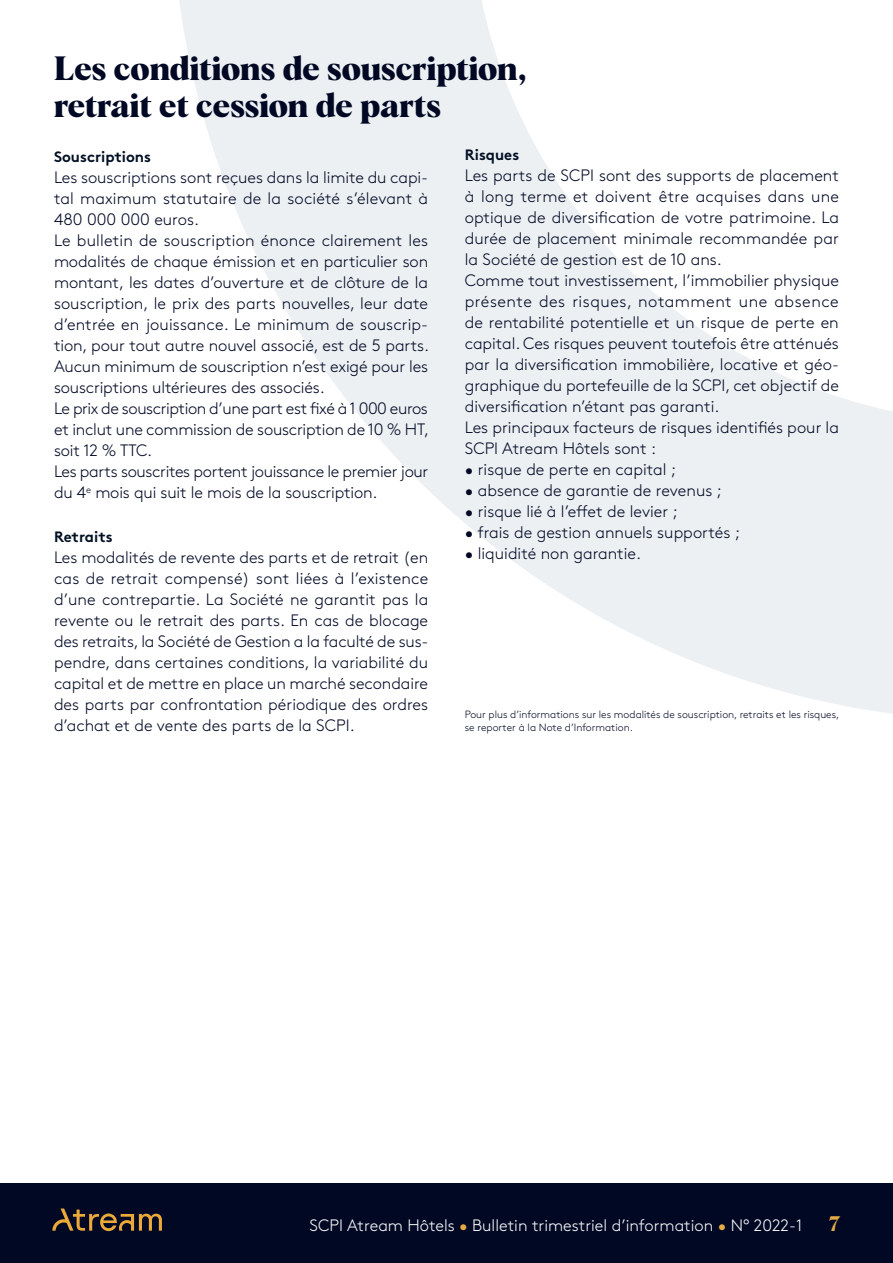
<style>
.page{position:relative;width:893px;height:1263px;background:#fff}
.page>*{position:absolute;margin:0;border:0;box-sizing:border-box;transform-origin:0 0}
.Titre_niveau_1__C88{font:700 33px "Albra";color:#010824}
.t1{font:700 21px "Albra";color:#e5aa46}
.Texte_courant_2{font:300 16.5px/21px "Brown";color:#010824;text-align:justify}
.Texte_courant_2-2{font:300 16.5px/21px "Brown";letter-spacing:-.02em;color:#010824}
.t2{font:300 16.5px "Brown";color:#fff}
.Titre_niveau_3{font:700 15px "Brown";color:#000f23}
.Texte_courant_2-3{font:700 15px "Brown";color:#000f23}
.Texte_courant_noir{font:300 10.5px/12.6px "Brown";color:#010824}
.s1{color:#e5aa46}
</style>
<div class="page">
<svg style="left:179px;top:0;width:714px;height:714px"></svg>
<div style="left:0;top:1183px;width:893px;height:80px;background:#010824"></div>
<svg style="left:52px;top:1208px;width:110px;height:23px"></svg>
<p class="Titre_niveau_1__C88" style="left:54px;top:44px;width:474px">Les conditions de souscription,</p>
<p class="Titre_niveau_1__C88" style="left:54px;top:82px;width:388px">retrait et cession de parts</p>
<p class="Texte_courant_2-3" style="left:465px;top:143px;width:56px">Risques</p>
<p class="Texte_courant_2" style="left:465px;top:164px;width:376px">Les parts de SCPI sont des supports de placement à long terme et doivent être acquises dans une optique de diversification de votre patrimoine. La durée de placement minimale recommandée par la Société de gestion est de 10 ans.</p>
<p class="Texte_courant_2" style="left:465px;top:269px;width:376px">Comme tout investissement, l’immobilier physique présente des risques, notamment une absence de rentabilité potentielle et un risque de perte en capital. Ces risques peuvent toutefois être atténués par la diversification immobilière, locative et géo&shy;graphique du portefeuille de la SCPI, cet objectif de diversification n’étant pas garanti.</p>
<p class="Texte_courant_2" style="left:465px;top:416px;width:376px">Les principaux facteurs de risques identifiés pour la<br>SCPI Atream Hôtels sont :</p>
<p class="Texte_courant_2" style="left:465px;top:458px;width:213px">• risque de perte en capital ;</p>
<p class="Texte_courant_2" style="left:465px;top:479px;width:259px">• absence de garantie de revenus ;</p>
<p class="Texte_courant_2" style="left:465px;top:500px;width:215px">• risque lié à l’effet de levier ;</p>
<p class="Texte_courant_2" style="left:465px;top:521px;width:277px">• frais de gestion annuels supportés ;</p>
<p class="Texte_courant_2" style="left:465px;top:542px;width:178px">• liquidité non garantie.</p>
<p class="Titre_niveau_3" style="left:54px;top:145px;width:99px">Souscriptions</p>
<p class="Texte_courant_2" style="left:54px;top:166px;width:376px">Les souscriptions sont reçues dans la limite du capi&shy;tal maximum statutaire de la société s’élevant à 480 000 000 euros.</p>
<p class="Texte_courant_2" style="left:54px;top:229px;width:377px">Le bulletin de souscription énonce clairement les modalités de chaque émission et en particulier son montant, les dates d’ouverture et de clôture de la souscription, le prix des parts nouvelles, leur date d’entrée en jouissance. Le minimum de souscrip&shy;tion, pour tout autre nouvel associé, est de 5 parts.<br>Aucun minimum de souscription n’est exigé pour les souscriptions ultérieures des associés.</p>
<p class="Texte_courant_2" style="left:54px;top:397px;width:376px">Le prix de souscription d’une part est fixé à 1 000 euros et inclut une commission de souscription de 10 % HT, soit 12 % TTC.</p>
<p class="Texte_courant_2-2" style="left:54px;top:460px;width:376px">Les parts souscrites portent jouissance le premier jour du 4<sup>e</sup> mois qui suit le mois de la souscription.</p>
<p class="Titre_niveau_3" style="left:54px;top:524px;width:60px">Retraits</p>
<p class="Texte_courant_2" style="left:54px;top:545px;width:376px">Les modalités de revente des parts et de retrait (en cas de retrait compensé) sont liées à l’existence d’une contrepartie. La Société ne garantit pas la revente ou le retrait des parts. En cas de blocage des retraits, la Société de Gestion a la faculté de sus&shy;pendre, dans certaines conditions, la variabilité du capital et de mettre en place un marché secondaire des parts par confrontation périodique des ordres d’achat et de vente des parts de la SCPI.</p>
<p class="Texte_courant_noir" style="left:465px;top:707px;width:376px">Pour plus d’informations sur les modalités de souscription, retraits et les risques, se reporter à la Note d’Information.</p>
<p class="t2" style="left:310px;top:1213px;width:494px">SCPI Atream Hôtels <span class="s1">•</span> Bulletin trimestriel d’information <span class="s1">•</span> N° 2022-1</p>
<p class="t1" style="left:829px;top:1208px;width:13px">7</p>
</div>
